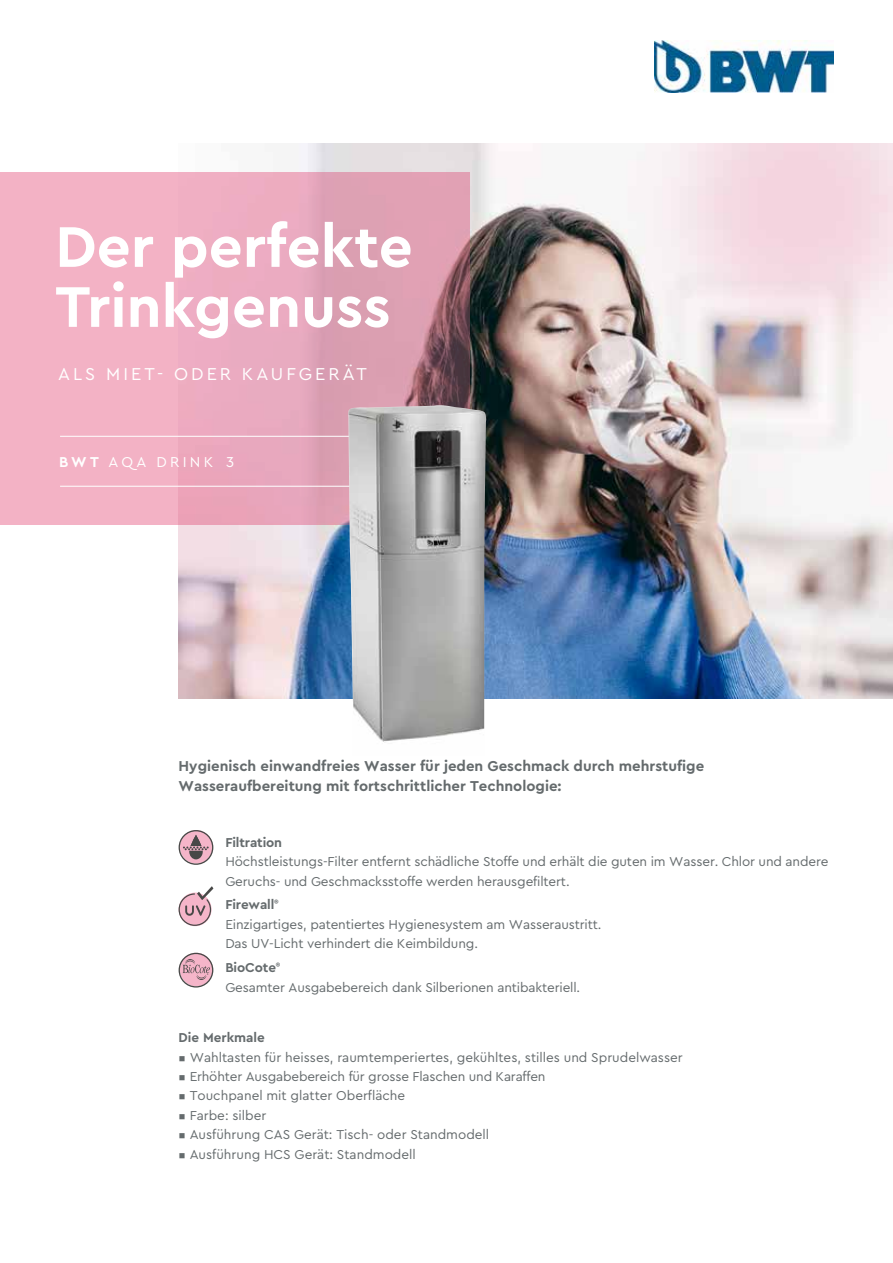
<style>
.page{position:relative;width:893px;height:1263px;background:#fff}
.page>*{position:absolute;margin:0;border:0;box-sizing:border-box;transform-origin:0 0}
.t1{font:700 60px/60px "Cera PRO";color:#fff}
.t2{font:18px "Cera PRO";letter-spacing:.17em;color:#fff}
.t3{font:700 15px/19.5px "Cera PRO";color:#656b6d}
.t4{font:15px "Cera PRO";letter-spacing:.22em;color:#fff}
.t5{font:13.5px/19.5px "Cera PRO";letter-spacing:-.01em;color:#656b6d}
.t6{font:700 13.5px "Cera PRO";letter-spacing:-.005em;color:#656b6d}
.s1{font-weight:700}
</style>
<div class="page">
<img style="left:179px;top:143px;width:714px;height:556px">
<svg style="left:180px;top:953px;width:33px;height:33px"></svg>
<svg style="left:183px;top:959px;width:27px;height:21px"></svg>
<div style="left:179px;top:953px;width:34px;height:34px;border:1px solid #484847;border-radius:50%"></div>
<svg style="left:179px;top:886px;width:34px;height:40px"></svg>
<svg style="left:180px;top:830px;width:33px;height:34px"></svg>
<div style="left:179px;top:830px;width:34px;height:35px;border:1px solid #484847;border-radius:50%"></div>
<svg style="left:183px;top:835px;width:26px;height:24px"></svg>
<img style="left:655px;top:40px;width:178px;height:53px">
<svg style="left:0;top:172px;width:470px;height:352px;background:#e6a7ba"></svg>
<hr style="left:60px;top:436px;width:384px;height:1px;background:#fff">
<hr style="left:60px;top:486px;width:384px;height:1px;background:#fff">
<img style="left:347px;top:405px;width:139px;height:338px">
<h1 class="t1" style="left:55px;top:214px;width:359px">Der perfekte<br>Trinkgenuss</h1>
<h2 class="t2" style="left:58px;top:362px;width:310px">ALS MIET- ODER KAUFGERÄT</h2>
<p class="t4" style="left:59px;top:452px;width:176px"><span class="s1">BWT</span> AQA DRINK 3</p>
<p class="t3" style="left:179px;top:756px;width:527px">Hygienisch einwandfreies Wasser für jeden Geschmack durch mehrstufige<br>Wasseraufbereitung mit fortschrittlicher Technologie:</p>
<p class="t6" style="left:225px;top:833px;width:58px">Filtration</p>
<p class="t5" style="left:225px;top:851px;width:605px">Höchstleistungs-Filter entfernt schädliche Stoffe und erhält die guten im Wasser. Chlor und andere<br>Geruchs- und Geschmacksstoffe werden herausgefiltert.</p>
<p class="t5" style="left:225px;top:894px;width:377px"><span class="s1">Firewall</span><sup>®<br></sup>Einzigartiges, patentiertes Hygienesystem am Wasseraustritt.<br>Das UV-Licht verhindert die Keimbildung.</p>
<p class="t5" style="left:225px;top:957px;width:356px"><span class="s1">BioCote</span><sup>®<br></sup>Gesamter Ausgabebereich dank Silberionen antibakteriell.</p>
<p class="t6" style="left:179px;top:1028px;width:88px">Die Merkmale</p>
<p class="t5" style="left:179px;top:1046px;width:506px">▪ Wahltasten für heisses, raumtemperiertes, gekühltes, stilles und Sprudelwasser</p>
<p class="t5" style="left:179px;top:1066px;width:368px">▪ Erhöhter Ausgabebereich für grosse Flaschen und Karaffen</p>
<p class="t5" style="left:179px;top:1085px;width:228px">▪ Touchpanel mit glatter Oberfläche</p>
<p class="t5" style="left:179px;top:1105px;width:89px">▪ Farbe: silber</p>
<p class="t5" style="left:179px;top:1124px;width:312px">▪ Ausführung CAS Gerät: Tisch- oder Standmodell</p>
<p class="t5" style="left:179px;top:1144px;width:239px">▪ Ausführung HCS Gerät: Standmodell</p>
</div>
